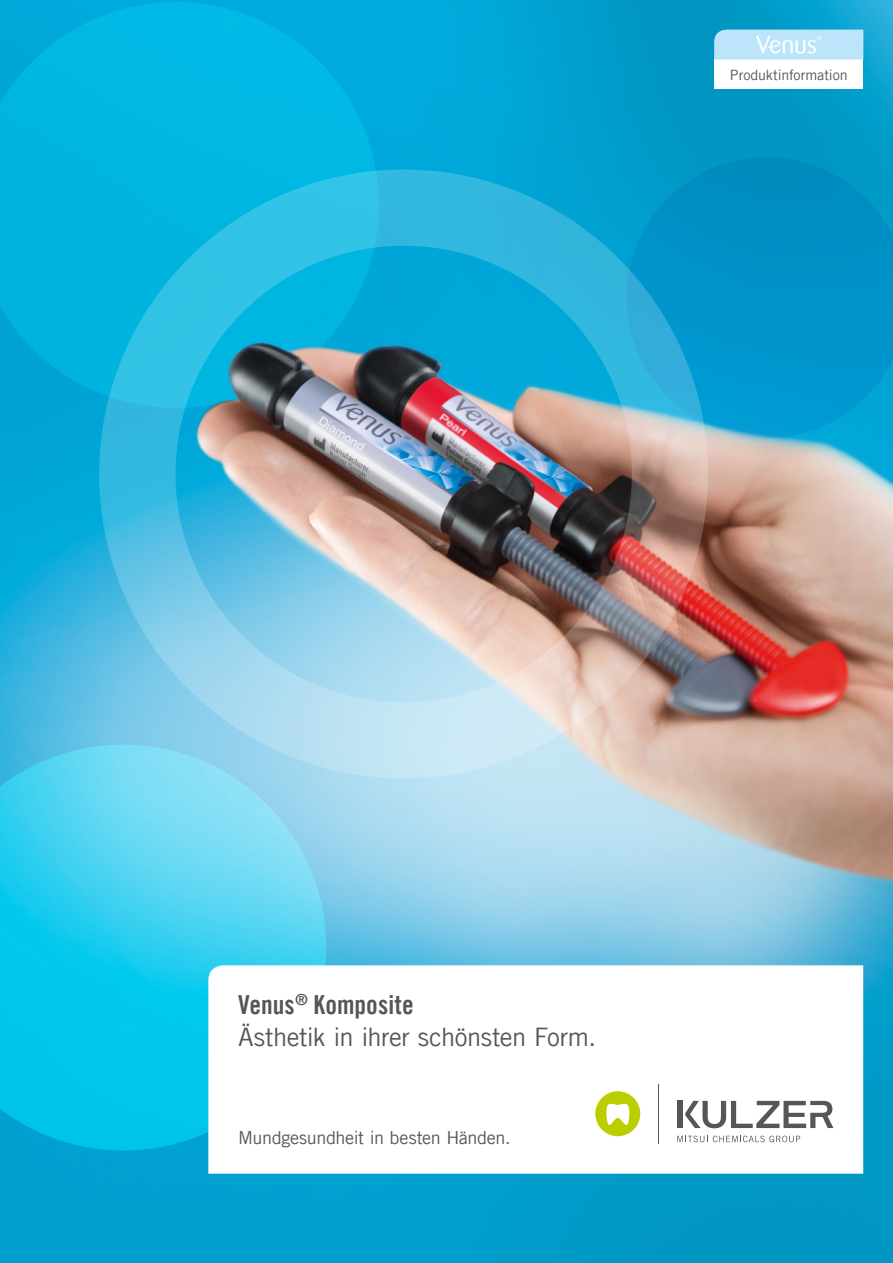
<style>
.page{position:relative;width:893px;height:1263px;background:#fff}
.page>*{position:absolute;margin:0;border:0;box-sizing:border-box;transform-origin:0 0}
.t1{font:26.25px "Trade Gothic LT Com Bd Cn 20";color:#565656}
.t2{font:25.5px "Trade Gothic LT Com";letter-spacing:-.02em;color:#565656}
.t3{font:18px "Trade Gothic LT Com";letter-spacing:-.02em;color:#565656}
.t4{font:14.25px "Trade Gothic LT Com";letter-spacing:-.01em;color:#565656}
</style>
<div class="page">
<img style="left:0;top:0;width:893px;height:1263px">
<svg style="left:0;top:745px;width:208px;height:405px;fill:#01c6eb"></svg>
<svg style="left:626px;top:157px;width:267px;height:112px;fill:#008fc3"></svg>
<svg style="left:0;top:2px;width:379px;height:406px;fill:#00b5e0"></svg>
<img style="left:74px;top:269px;width:819px;height:813px">
<img style="left:99px;top:169px;width:609px;height:609px">
<div style="left:714px;top:60px;width:149px;height:29px;background:#fff"></div>
<svg style="left:714px;top:30px;width:149px;height:30px"></svg>
<svg style="left:208px;top:965px;width:655px;height:209px"></svg>
<hr style="left:658px;top:1084px;width:1px;height:60px;background:#565656">
<svg style="left:677px;top:1135px;width:123px;height:7px"></svg>
<div style="left:677px;top:1101px;width:5px;height:27px;background:#565656"></div>
<svg style="left:685px;top:1101px;width:148px;height:27px"></svg>
<div style="left:595px;top:1091px;width:45px;height:45px;background:#bbcf00;border-radius:50%"></div>
<svg style="left:606px;top:1104px;width:24px;height:21px"></svg>
<p class="t4" style="left:730px;top:66px;width:119px">Produktinformation</p>
<p class="t1" style="left:238px;top:989px;width:177px">Venus<sup>®</sup> Komposite</p>
<p class="t2" style="left:238px;top:1021px;width:360px">Ästhetik in ihrer schönsten Form.</p>
<p class="t3" style="left:238px;top:1126px;width:274px">Mundgesundheit in besten Händen.</p>
</div>
